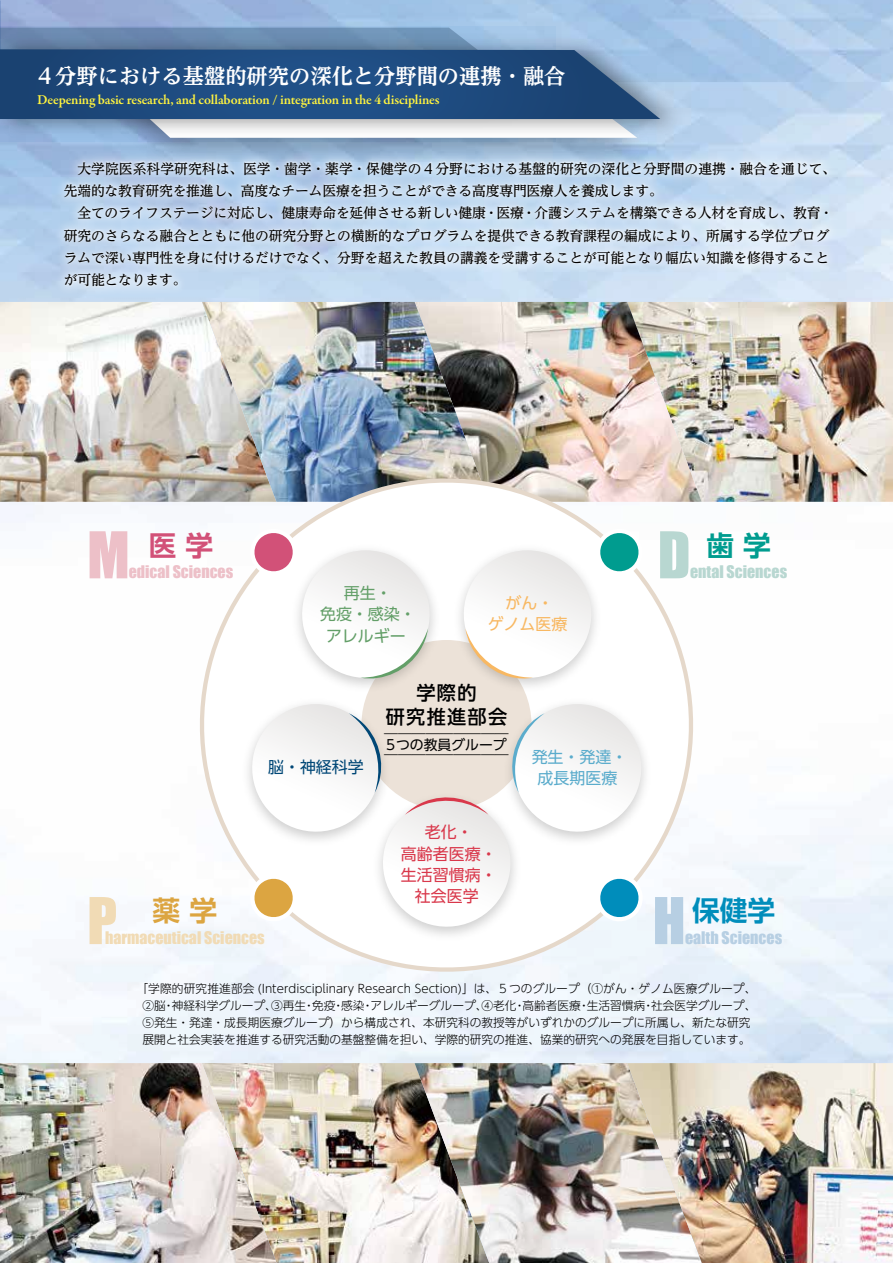
<style>
.page{position:relative;width:893px;height:1263px;background:#fff}
.page>*{position:absolute;margin:0;border:0;box-sizing:border-box;transform-origin:0 0}
.t1{font:59.55px "Impact";color:#edc0c8}
.t2{font:59.55px "Impact";color:#f1dbb5}
.t3{font:700 27.6px "UD Shin Go Pro De";color:#008dbb}
.t4{font:700 27.6px "UD Shin Go Pro De";color:#009c8f}
.t5{font:700 27.6px "UD Shin Go Pro De";color:#d25178}
.t6{font:700 27.6px "UD Shin Go Pro De";color:#dca541}
.t7{font:700 21.3px "UD Reimin Pro";color:#fff}
.t8{font:500 19.2px/23.4px "UD Shin Go Pro";letter-spacing:.07em;color:#000;text-align:center}
.t9{font:15.9px "Impact";color:#f1dbb5}
.t10{font:15.9px/21.3px "UD Shin Go Pro";color:#d9384b;text-align:center}
.t11{font:15.9px/21.3px "UD Shin Go Pro";color:#639f68;text-align:center}
.t12{font:15.9px "Impact";color:#edc0c8}
.t13{font:15.9px "Impact";color:#b8d7d1}
.t14{font:15.9px "Impact";color:#b7cfe3}
.t15{font:15.9px/21.3px "UD Shin Go Pro";color:#5baccc;text-align:center}
.t16{font:15.9px/21.3px "UD Shin Go Pro";color:#f8b862;text-align:center}
.t17{font:15.9px "UD Shin Go Pro";color:#004776}
.t18{font:500 13.8px/22.4px "UD Reimin Pro";letter-spacing:-.01em;color:#000}
.t19{font:600 13.8px "Garamond Premr Pro";letter-spacing:-.01em;color:#fff33f}
.t20{font:300 13.8px "UD Shin Go Pro";color:#000}
.t21{font:13.8px "UD Shin Go Pro";color:#000}
.t22{font:300 11.7px/17px "UD Shin Go Pro";color:#000;text-align:center}
.s1{font-family:"Impact";font-weight:400;font-size:59.55px;color:#b8d7d1}
.s2{font-family:"Impact";font-weight:400;font-size:59.55px;color:#b7cfe3}
</style>
<div class="page">
<img style="left:0;top:502px;width:1px;height:34px">
<hr style="left:0;top:88px;width:1px;height:315px;background:#bbd5ef">
<img style="left:0;top:0;width:1px;height:229px">
<img style="left:0;top:13px;width:555px;height:14px">
<img style="left:0;top:27px;width:698px;height:119px">
<svg style="left:0;top:49px;width:660px;height:70px;background:#255082"></svg>
<img style="left:277px;top:1063px;width:138px;height:200px">
<img style="left:0;top:1063px;width:277px;height:200px">
<img style="left:415px;top:1063px;width:212px;height:200px">
<img style="left:0;top:302px;width:202px;height:200px">
<img style="left:702px;top:302px;width:191px;height:200px">
<img style="left:627px;top:1063px;width:266px;height:200px">
<img style="left:489px;top:304px;width:213px;height:147px">
<img style="left:202px;top:304px;width:287px;height:147px">
<svg style="left:172px;top:451px;width:543px;height:548px"></svg>
<div style="left:361px;top:640px;width:170px;height:170px;background:#ece2d8;border-radius:50%"></div>
<img style="left:287px;top:539px;width:158px;height:154px">
<img style="left:448px;top:539px;width:159px;height:154px">
<img style="left:237px;top:693px;width:131px;height:158px">
<img style="left:367px;top:935px;width:159px;height:11px">
<img style="left:525px;top:693px;width:132px;height:158px">
<svg style="left:455px;top:523px;width:188px;height:163px"></svg>
<svg style="left:244px;top:523px;width:194px;height:163px"></svg>
<svg style="left:244px;top:704px;width:406px;height:231px"></svg>
<img style="left:49px;top:147px;width:795px;height:157px">
<img style="left:61px;top:159px;width:771px;height:135px">
<h3 class="t7" style="left:34px;top:58px;width:533px">４分野における基盤的研究の深化と分野間の連携・融合</h3>
<p class="t19" style="left:37px;top:91px;width:404px">Deepening basic research, and collaboration / integration in the 4 disciplines</p>
<p class="t18" style="left:64px;top:157px;width:774px">　大学院医系科学研究科は、医学・歯学・薬学・保健学の４分野における基盤的研究の深化と分野間の連携・融合を通じて、先端的な教育研究を推進し、高度なチーム医療を担うことができる高度専門医療人を養成します。<br>　全てのライフステージに対応し、健康寿命を延伸させる新しい健康・医療・介護システムを構築できる人材を育成し、教育・研究のさらなる融合とともに他の研究分野との横断的なプログラムを提供できる教育課程の編成により、所属する学位プログラムで深い専門性を身に付けるだけでなく、分野を超えた教員の講義を受講することが可能となり幅広い知識を修得することが可能となります。</p>
<h1 class="t1" style="left:87px;top:509px;width:44px">M</h1>
<h2 class="t5" style="left:149px;top:523px;width:66px">医 学</h2>
<p class="t12" style="left:129px;top:559px;width:106px">edical Sciences</p>
<p class="t11" style="left:320px;top:582px;width:97px">再生・<br>免疫・感染・アレルギー</p>
<p class="t16" style="left:488px;top:592px;width:81px">がん・<br>ゲノム医療</p>
<p class="t17" style="left:268px;top:754px;width:97px">脳・神経科学</p>
<h3 class="t8" style="left:386px;top:681px;width:123px">学際的<br>研究推進部会</h3>
<p class="t20" style="left:384px;top:723px;width:126px">―――――――――</p>
<p class="t21" style="left:386px;top:733px;width:122px">5つの教員グループ</p>
<p class="t20" style="left:384px;top:744px;width:126px">―――――――――</p>
<p class="t15" style="left:532px;top:746px;width:97px">発生・発達・成長期医療</p>
<h1 class="t2" style="left:87px;top:874px;width:31px">P</h1>
<h2 class="t6" style="left:153px;top:888px;width:66px">薬 学</h2>
<p class="t9" style="left:105px;top:925px;width:161px">harmaceutical Sciences</p>
<p class="t10" style="left:401px;top:821px;width:97px">老化・<br>高齢者医療・生活習慣病・社会医学</p>
<h2 class="t4" style="left:658px;top:523px;width:115px"><span class="s1">D</span> 歯 学</h2>
<p class="t13" style="left:690px;top:559px;width:99px">ental Sciences</p>
<h2 class="t3" style="left:653px;top:888px;width:124px"><span class="s2">H</span> 保健学</h2>
<p class="t14" style="left:685px;top:925px;width:99px">ealth Sciences</p>
<p class="t22" style="left:137px;top:979px;width:621px">「学際的研究推進部会 (Interdisciplinary Research Section)」は、５つのグループ（①がん・ゲノム医療グループ、②脳・神経科学グループ、③再生・免疫・感染・アレルギーグループ、④老化・高齢者医療・生活習慣病・社会医学グループ、⑤発生・発達・成長期医療グループ）から構成され、本研究科の教授等がいずれかのグループに所属し、新たな研究展開と社会実装を推進する研究活動の基盤整備を担い、学際的研究の推進、協業的研究への発展を目指しています。</p>
</div>
